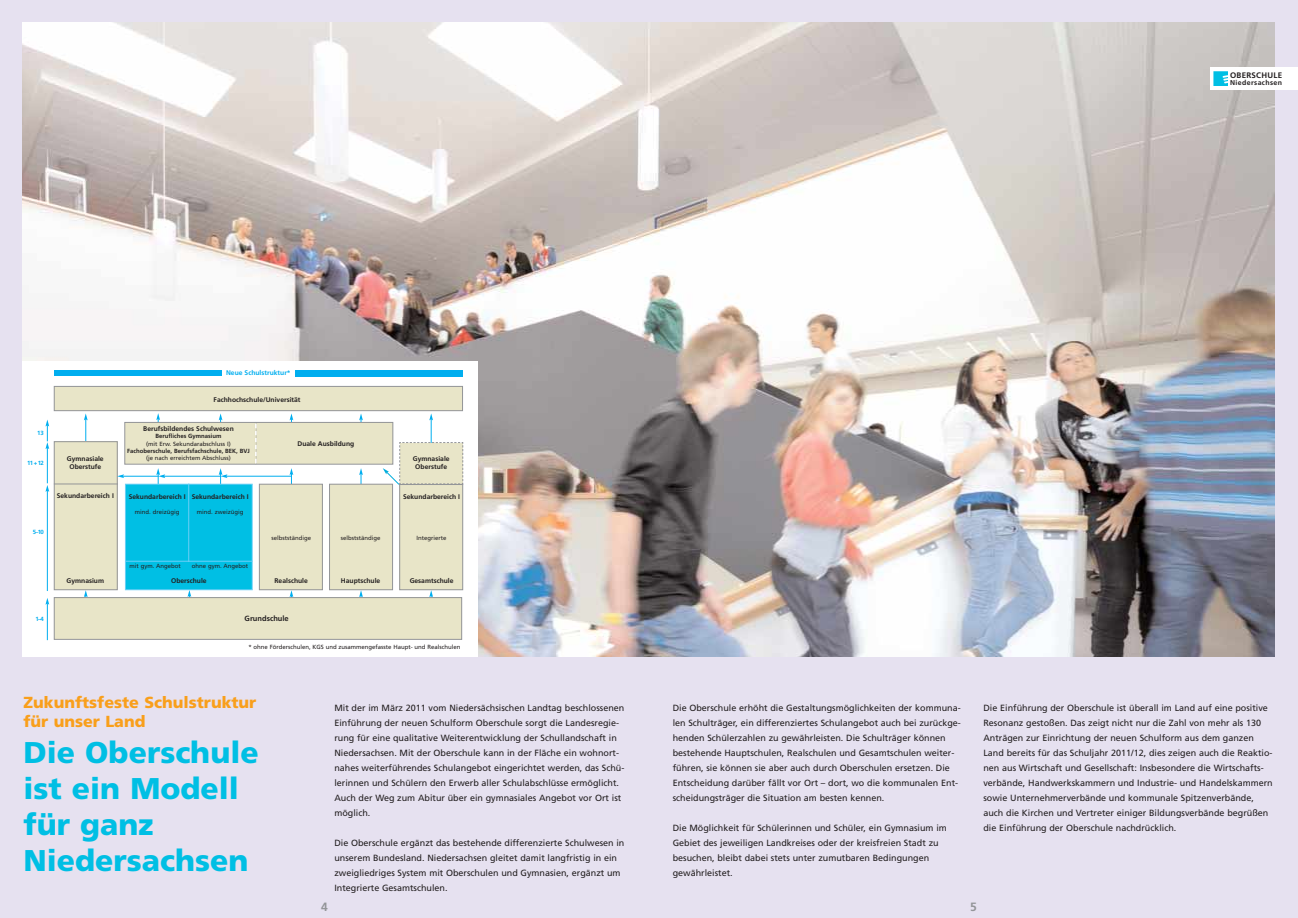
<style>
.page{position:relative;width:1298px;height:918px;background:#e6e1f0}
.page>*{position:absolute;margin:0;border:0;box-sizing:border-box;transform-origin:0 0}
.t1{font:900 30px/36px "Frutiger";color:#00bfe4}
.t2{font:900 16px/19.2px "Frutiger";color:#f99f1b}
.t3{font:700 12px "Frutiger";color:#939598}
.t4{font:9px/15px "Frutiger";color:#231f20}
.t5{font:700 8px "Frutiger";letter-spacing:.035em;color:#231f20}
.t6{font:700 7.5px "Frutiger";color:#231f20}
.t7{font:700 7px "Frutiger";letter-spacing:.055em;color:#231f20}
.t8{font:700 6.8px/8.1px "Frutiger";color:#231f20;text-align:center}
.t9{font:700 6.8px "Frutiger";color:#00aeef}
.t10{font:6px "Frutiger";color:#231f20}
.t11{font:700 6px "Frutiger";color:#231f20}
.t12{font:700 6px "Frutiger";letter-spacing:-.11em;color:#00aeef}
</style>
<div class="page">
<img style="left:23px;top:22px;width:1252px;height:634px">
<div style="left:1210px;top:68px;width:88px;height:22px;background:#fff"></div>
<svg style="left:1213px;top:72px;width:14px;height:14px"></svg>
<div style="left:23px;top:361px;width:455px;height:295px;background:#fff"></div>
<div style="left:54px;top:598px;width:408px;height:41px;background:#e8e5c8"></div>
<div style="left:54px;top:597px;width:408px;height:43px;border:1px solid #939598"></div>
<div style="left:54px;top:386px;width:409px;height:25px;background:#e8e5c8"></div>
<div style="left:54px;top:386px;width:409px;height:25px;border:1px solid #939598"></div>
<hr style="left:47px;top:603px;width:1px;height:37px;background:#00aeef">
<div style="left:55px;top:371px;width:167px;height:5px;background:#00aeef"></div>
<div style="left:295px;top:371px;width:168px;height:6px;background:#00aeef"></div>
<svg style="left:45px;top:413px;width:419px;height:206px"></svg>
<p class="t5" style="left:1230px;top:72px;width:54px">OBERSCHULE</p>
<p class="t7" style="left:1230px;top:80px;width:54px">Niedersachsen</p>
<p class="t9" style="left:226px;top:370px;width:66px">Neue Schulstruktur*</p>
<p class="t8" style="left:214px;top:396px;width:88px">Fachhochschule/Universität</p>
<p class="t12" style="left:37px;top:431px;width:8px">13</p>
<p class="t12" style="left:27px;top:461px;width:18px">11 + 12</p>
<p class="t12" style="left:33px;top:529px;width:13px">5–10</p>
<p class="t8" style="left:143px;top:425px;width:92px">Berufsbildendes Schulwesen</p>
<p class="t11" style="left:155px;top:434px;width:68px">Berufliches Gymnasium</p>
<p class="t10" style="left:146px;top:441px;width:86px">(mit Erw. Sekundarabschluss I)</p>
<p class="t11" style="left:127px;top:448px;width:124px">Fachoberschule, Berufsfachschule, BEK, BVJ</p>
<p class="t10" style="left:146px;top:455px;width:86px">(je nach erreichtem Abschluss)</p>
<p class="t8" style="left:298px;top:440px;width:58px">Duale Ausbildung</p>
<p class="t8" style="left:67px;top:455px;width:38px">Gymnasiale<br>Oberstufe</p>
<p class="t8" style="left:413px;top:455px;width:38px">Gymnasiale<br>Oberstufe</p>
<p class="t8" style="left:129px;top:493px;width:59px">Sekundarbereich I</p>
<p class="t10" style="left:135px;top:509px;width:46px">mind. dreizügig</p>
<p class="t8" style="left:57px;top:492px;width:59px">Sekundarbereich I</p>
<p class="t8" style="left:403px;top:493px;width:59px">Sekundarbereich I</p>
<p class="t10" style="left:417px;top:535px;width:32px">Integrierte</p>
<p class="t8" style="left:410px;top:578px;width:45px">Gesamtschule</p>
<p class="t8" style="left:192px;top:493px;width:59px">Sekundarbereich I</p>
<p class="t10" style="left:197px;top:509px;width:48px">mind. zweizügig</p>
<p class="t10" style="left:341px;top:535px;width:41px">selbstständige</p>
<p class="t8" style="left:341px;top:578px;width:41px">Hauptschule</p>
<p class="t10" style="left:271px;top:535px;width:41px">selbstständige</p>
<p class="t8" style="left:275px;top:578px;width:35px">Realschule</p>
<p class="t10" style="left:130px;top:564px;width:53px">mit gym. Angebot</p>
<p class="t10" style="left:192px;top:564px;width:58px">ohne gym. Angebot</p>
<p class="t8" style="left:171px;top:577px;width:37px">Oberschule</p>
<p class="t8" style="left:67px;top:578px;width:39px">Gymnasium</p>
<p class="t12" style="left:36px;top:617px;width:10px">1–4</p>
<p class="t6" style="left:245px;top:616px;width:46px">Grundschule</p>
<p class="t10" style="left:248px;top:644px;width:213px">* ohne Förderschulen, KGS und zusammengefasste Haupt- und Realschulen</p>
<h2 class="t2" style="left:24px;top:694px;width:234px">Zukunftsfeste Schulstruktur für unser Land</h2>
<h1 class="t1" style="left:24px;top:737px;width:237px">Die Oberschule ist ein Modell für ganz<br>Niedersachsen</h1>
<p class="t4" style="left:334px;top:701px;width:292px">Mit der im März 2011 vom Niedersächsischen Landtag beschlossenen Einführung der neuen Schulform Oberschule sorgt die Landesregie&shy;rung für eine qualitative Weiterentwicklung der Schullandschaft in Niedersachsen. Mit der Oberschule kann in der Fläche ein wohnort&shy;nahes weiterführendes Schulangebot eingerichtet werden, das Schü&shy;lerinnen und Schülern den Erwerb aller Schulabschlüsse ermöglicht.<br>Auch der Weg zum Abitur über ein gymnasiales Angebot vor Ort ist möglich.</p>
<p class="t4" style="left:334px;top:836px;width:292px">Die Oberschule ergänzt das bestehende differenzierte Schulwesen in unserem Bundesland. Niedersachsen gleitet damit langfristig in ein zweigliedriges System mit Oberschulen und Gymnasien, ergänzt um Integrierte Gesamtschulen.</p>
<p class="t4" style="left:673px;top:701px;width:290px">Die Oberschule erhöht die Gestaltungsmöglichkeiten der kommuna&shy;len Schulträger, ein differenziertes Schulangebot auch bei zurückge&shy;henden Schülerzahlen zu gewährleisten. Die Schulträger können bestehende Hauptschulen, Realschulen und Gesamtschulen weiter&shy;führen, sie können sie aber auch durch Oberschulen ersetzen. Die Entscheidung darüber fällt vor Ort – dort, wo die kommunalen Ent&shy;scheidungsträger die Situation am besten kennen.</p>
<p class="t4" style="left:673px;top:821px;width:276px">Die Möglichkeit für Schülerinnen und Schüler, ein Gymnasium im Gebiet des jeweiligen Landkreises oder der kreisfreien Stadt zu besuchen, bleibt dabei stets unter zumutbaren Bedingungen gewährleistet.</p>
<p class="t4" style="left:983px;top:701px;width:291px">Die Einführung der Oberschule ist überall im Land auf eine positive Resonanz gestoßen. Das zeigt nicht nur die Zahl von mehr als 130<br>Anträgen zur Einrichtung der neuen Schulform aus dem ganzen Land bereits für das Schuljahr 2011/12, dies zeigen auch die Reaktio&shy;nen aus Wirtschaft und Gesellschaft: Insbesondere die Wirtschafts&shy;verbände, Handwerkskammern und Industrie- und Handelskammern sowie Unternehmerverbände und kommunale Spitzenverbände, auch die Kirchen und Vertreter einiger Bildungsverbände begrüßen die Einführung der Oberschule nachdrücklich.</p>
<h3 class="t3" style="left:321px;top:902px;width:8px">4</h3>
<h3 class="t3" style="left:970px;top:902px;width:8px">5</h3>
</div>
